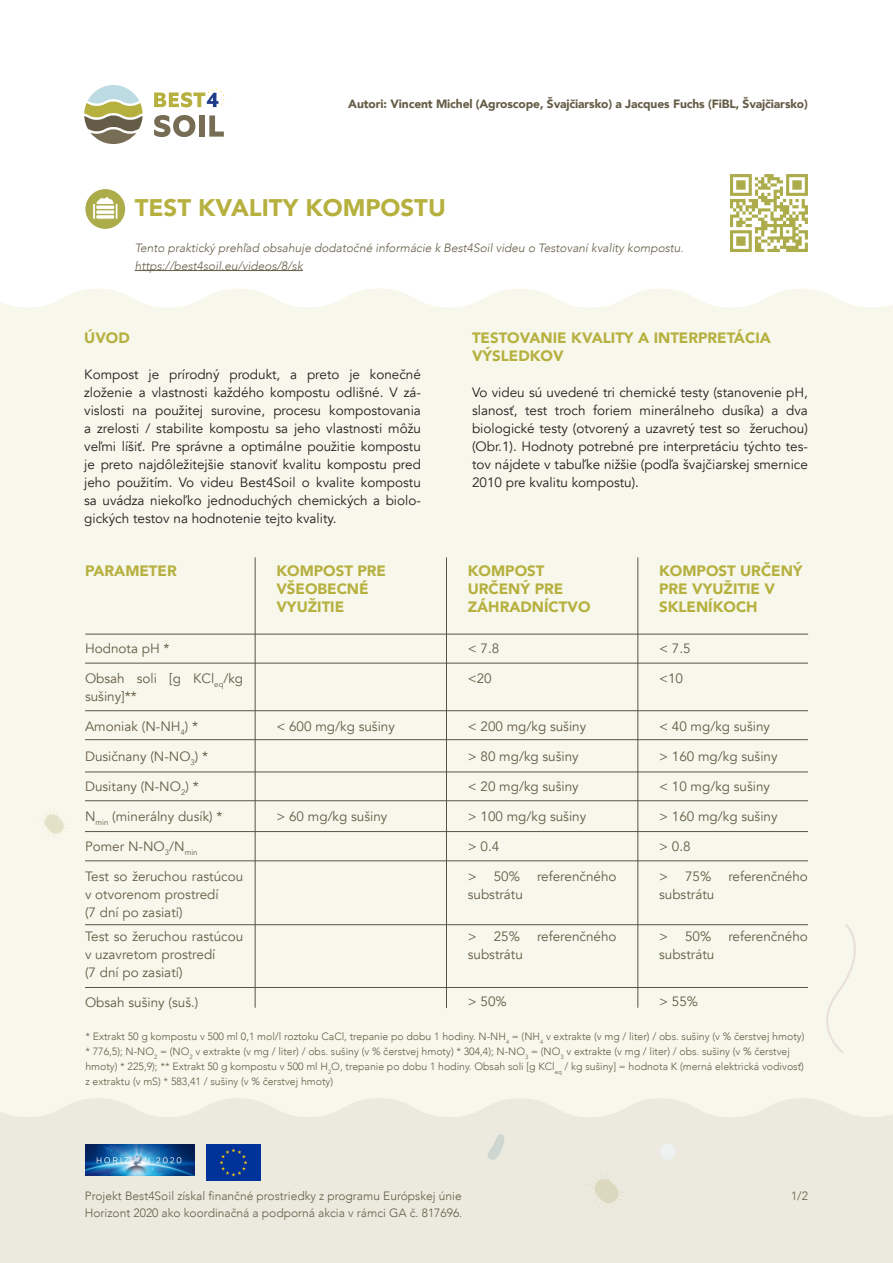
<style>
.page{position:relative;width:893px;height:1263px;background:#fff}
.page>*{position:absolute;margin:0;border:0;box-sizing:border-box;transform-origin:0 0}
.t1{font:900 24px "Avenir";color:#b6b03f}
.t2{font:900 15px/18px "Avenir";color:#b6b03f}
.t3{font:13.5px/18px "Avenir";color:#231f20;text-align:justify}
.t4{font:13.5px/18px "Avenir";color:#645c46}
.t5{font:300 12px "Avenir";color:#645c46}
.t6{font:italic 300 12px "Avenir";color:#645c46}
.t7{font:900 12px "Avenir";letter-spacing:-.01em;color:#645c46}
.t8{font:300 10.5px/15px "Avenir";color:#635c45}
</style>
<div class="page">
<div style="left:0;top:288px;width:893px;height:810px;background:#f7f7eb"></div>
<div style="left:0;top:1098px;width:893px;height:165px;background:#eceade"></div>
<svg style="left:585px;top:1172px;width:40px;height:38px;background:#e6e4d4"></svg>
<div style="left:810px;top:924px;width:54px;height:129px;background:#f7f7eb"></div>
<svg style="left:653px;top:1139px;width:32px;height:26px"></svg>
<svg style="left:487px;top:1134px;width:19px;height:27px"></svg>
<svg style="left:37px;top:808px;width:32px;height:31px"></svg>
<img style="left:85px;top:1144px;width:109px;height:31px">
<img style="left:207px;top:1144px;width:53px;height:36px">
<svg style="left:84px;top:85px;width:59px;height:59px"></svg>
<svg style="left:154px;top:115px;width:41px;height:22px"></svg>
<div style="left:199px;top:115px;width:6px;height:22px;background:#776d55"></div>
<svg style="left:209px;top:115px;width:15px;height:22px"></svg>
<svg style="left:154px;top:89px;width:70px;height:18px"></svg>
<hr style="left:135px;top:270px;width:168px;height:1px;background:#645c46">
<hr style="left:85px;top:739px;width:723px;height:1px;background:#585543">
<hr style="left:85px;top:710px;width:723px;height:1px;background:#585543">
<hr style="left:85px;top:663px;width:723px;height:1px;background:#585543">
<hr style="left:85px;top:800px;width:723px;height:1px;background:#585543">
<hr style="left:85px;top:772px;width:723px;height:1px;background:#585543">
<hr style="left:85px;top:831px;width:723px;height:1px;background:#585543">
<hr style="left:85px;top:860px;width:723px;height:1px;background:#585543">
<hr style="left:85px;top:924px;width:723px;height:1px;background:#585543">
<hr style="left:85px;top:987px;width:723px;height:1px;background:#585543">
<hr style="left:255px;top:557px;width:1px;height:451px;background:#585543">
<hr style="left:446px;top:557px;width:1px;height:451px;background:#585543">
<hr style="left:638px;top:557px;width:1px;height:451px;background:#585543">
<div style="left:85px;top:189px;width:40px;height:40px;background:#adac4b;border-radius:50%"></div>
<svg style="left:96px;top:205px;width:19px;height:5px"></svg>
<svg style="left:96px;top:210px;width:19px;height:4px"></svg>
<svg style="left:96px;top:215px;width:19px;height:4px"></svg>
<svg style="left:92px;top:203px;width:4px;height:16px"></svg>
<div style="left:115px;top:203px;width:3px;height:16px;background:#fff;border:1px solid #adac4b"></div>
<svg style="left:95px;top:189px;width:19px;height:16px"></svg>
<hr style="left:85px;top:634px;width:723px;height:1px;background:#585543">
<svg style="left:730px;top:174px;width:78px;height:78px"></svg>
<p class="t7" style="left:348px;top:93px;width:461px">Autori: Vincent Michel (Agroscope, Švajčiarsko) a Jacques Fuchs (FiBL, Švajčiarsko)</p>
<p class="t1" style="left:135px;top:187px;width:313px">TEST KVALITY KOMPOSTU</p>
<p class="t6" style="left:135px;top:240px;width:550px">Tento praktický prehľad obsahuje dodatočné informácie k Best4Soil videu o Testovaní kvality kompostu.</p>
<p class="t6" style="left:135px;top:258px;width:170px">https://best4soil.eu/videos/8/sk</p>
<p class="t2" style="left:84px;top:328px;width:47px">ÚVOD</p>
<p class="t3" style="left:84px;top:365px;width:338px">Kompost je prírodný produkt, a preto je konečné zloženie a vlastnosti každého kompostu odlišné. V zá&shy;vislosti na použitej surovine, procesu kompostovania a zrelosti / stabilite kompostu sa jeho vlastnosti môžu veľmi líšiť. Pre správne a optimálne použitie kompostu je preto najdôležitejšie stanoviť kvalitu kompostu pred jeho použitím. Vo videu Best4Soil o kvalite kompostu sa uvádza niekoľko jednoduchých chemických a biolo&shy;gických testov na hodnotenie tejto kvality.</p>
<p class="t2" style="left:85px;top:561px;width:93px">PARAMETER</p>
<p class="t2" style="left:276px;top:561px;width:111px">KOMPOST PRE</p>
<p class="t2" style="left:276px;top:579px;width:94px">VŠEOBECNÉ<br>VYUŽITIE</p>
<p class="t2" style="left:472px;top:328px;width:300px">TESTOVANIE KVALITY A INTERPRETÁCIA<br>VÝSLEDKOV</p>
<p class="t3" style="left:472px;top:383px;width:337px">Vo videu sú uvedené tri chemické testy (stanovenie pH, slanosť, test troch foriem minerálneho dusíka) a dva biologické testy (otvorený a uzavretý test so žeruchou) (Obr.1). Hodnoty potrebné pre interpretáciu týchto tes&shy;tov nájdete v tabuľke nižšie (podľa švajčiarskej smernice 2010 pre kvalitu kompostu).</p>
<p class="t2" style="left:468px;top:561px;width:124px">KOMPOST<br>URČENÝ PRE<br>ZÁHRADNÍCTVO</p>
<p class="t2" style="left:659px;top:561px;width:145px">KOMPOST URČENÝ<br>PRE VYUŽITIE V<br>SKLENÍKOCH</p>
<p class="t4" style="left:85px;top:639px;width:86px">Hodnota pH *</p>
<p class="t4" style="left:85px;top:669px;width:160px">Obsah soli [g KCl<sub>eq</sub>/kg sušiny]**</p>
<p class="t4" style="left:85px;top:717px;width:115px">Amoniak (N-NH<sub>4</sub>) *</p>
<p class="t4" style="left:85px;top:747px;width:125px">Dusičnany (N-NO<sub>3</sub>) *</p>
<p class="t4" style="left:85px;top:777px;width:115px">Dusitany (N-NO<sub>2</sub>) *</p>
<p class="t4" style="left:85px;top:807px;width:139px">N<sub>min</sub> (minerálny dusík) *</p>
<p class="t4" style="left:85px;top:837px;width:114px">Pomer N-NO<sub>3</sub>/N<sub>min</sub></p>
<p class="t4" style="left:85px;top:867px;width:160px">Test so žeruchou rastúcou v otvorenom prostredí</p>
<p class="t4" style="left:85px;top:903px;width:99px">(7 dní po zasiatí)</p>
<p class="t4" style="left:85px;top:927px;width:160px">Test so žeruchou rastúcou v uzavretom prostredí</p>
<p class="t4" style="left:85px;top:963px;width:99px">(7 dní po zasiatí)</p>
<p class="t4" style="left:85px;top:993px;width:115px">Obsah sušiny (suš.)</p>
<p class="t4" style="left:468px;top:640px;width:33px">&lt; 7.8</p>
<p class="t4" style="left:468px;top:670px;width:26px">&lt;20</p>
<p class="t4" style="left:468px;top:718px;width:120px">&lt; 200 mg/kg sušiny</p>
<p class="t4" style="left:468px;top:748px;width:113px">&gt; 80 mg/kg sušiny</p>
<p class="t4" style="left:468px;top:778px;width:113px">&lt; 20 mg/kg sušiny</p>
<p class="t4" style="left:468px;top:808px;width:120px">&gt; 100 mg/kg sušiny</p>
<p class="t4" style="left:468px;top:838px;width:33px">&gt; 0.4</p>
<p class="t4" style="left:468px;top:868px;width:54px">&gt; 50%</p>
<p class="t4" style="left:537px;top:868px;width:81px">referenčného</p>
<p class="t4" style="left:468px;top:886px;width:57px">substrátu</p>
<p class="t4" style="left:468px;top:928px;width:54px">&gt; 25%</p>
<p class="t4" style="left:537px;top:928px;width:81px">referenčného</p>
<p class="t4" style="left:468px;top:946px;width:57px">substrátu</p>
<p class="t4" style="left:468px;top:992px;width:41px">&gt; 50%</p>
<p class="t4" style="left:659px;top:640px;width:33px">&lt; 7.5</p>
<p class="t4" style="left:659px;top:670px;width:26px">&lt;10</p>
<p class="t4" style="left:659px;top:718px;width:113px">&lt; 40 mg/kg sušiny</p>
<p class="t4" style="left:659px;top:748px;width:120px">&gt; 160 mg/kg sušiny</p>
<p class="t4" style="left:659px;top:778px;width:113px">&lt; 10 mg/kg sušiny</p>
<p class="t4" style="left:659px;top:808px;width:120px">&gt; 160 mg/kg sušiny</p>
<p class="t4" style="left:659px;top:838px;width:33px">&gt; 0.8</p>
<p class="t4" style="left:659px;top:868px;width:54px">&gt; 75%</p>
<p class="t4" style="left:728px;top:868px;width:81px">referenčného</p>
<p class="t4" style="left:659px;top:886px;width:57px">substrátu</p>
<p class="t4" style="left:659px;top:928px;width:54px">&gt; 50%</p>
<p class="t4" style="left:728px;top:928px;width:81px">referenčného</p>
<p class="t4" style="left:659px;top:946px;width:57px">substrátu</p>
<p class="t4" style="left:659px;top:992px;width:41px">&gt; 55%</p>
<p class="t8" style="left:85px;top:1029px;width:720px">* Extrakt 50 g kompostu v 500 ml 0,1 mol/l roztoku CaCl, trepanie po dobu 1 hodiny. N-NH<sub>4</sub> = (NH<sub>4</sub> v extrakte (v mg / liter) / obs. sušiny (v % čerstvej hmoty) * 776,5); N-NO<sub>2</sub> = (NO<sub>2</sub> v extrakte (v mg / liter) / obs. sušiny (v % čerstvej hmoty) * 304,4); N-NO<sub>3</sub> = (NO<sub>3</sub> v extrakte (v mg / liter) / obs. sušiny (v % čerstvej hmoty) * 225,9); ** Extrakt 50 g kompostu v 500 ml H<sub>2</sub>O, trepanie po dobu 1 hodiny. Obsah soli [g KCl<sub>eq</sub> / kg sušiny] = hodnota K (merná elektrická vodivosť) z extraktu (v mS) * 583,41 / sušiny (v % čerstvej hmoty)</p>
<p class="t4" style="left:276px;top:717px;width:120px">&lt; 600 mg/kg sušiny</p>
<p class="t4" style="left:276px;top:807px;width:113px">&gt; 60 mg/kg sušiny</p>
<p class="t5" style="left:85px;top:1189px;width:378px">Projekt Best4Soil získal finančné prostriedky z programu Európskej únie</p>
<p class="t5" style="left:85px;top:1205px;width:379px">Horizont 2020 ako koordinačná a podporná akcia v rámci GA č. 817696.</p>
<p class="t5" style="left:791px;top:1189px;width:18px">1/2</p>
</div>
